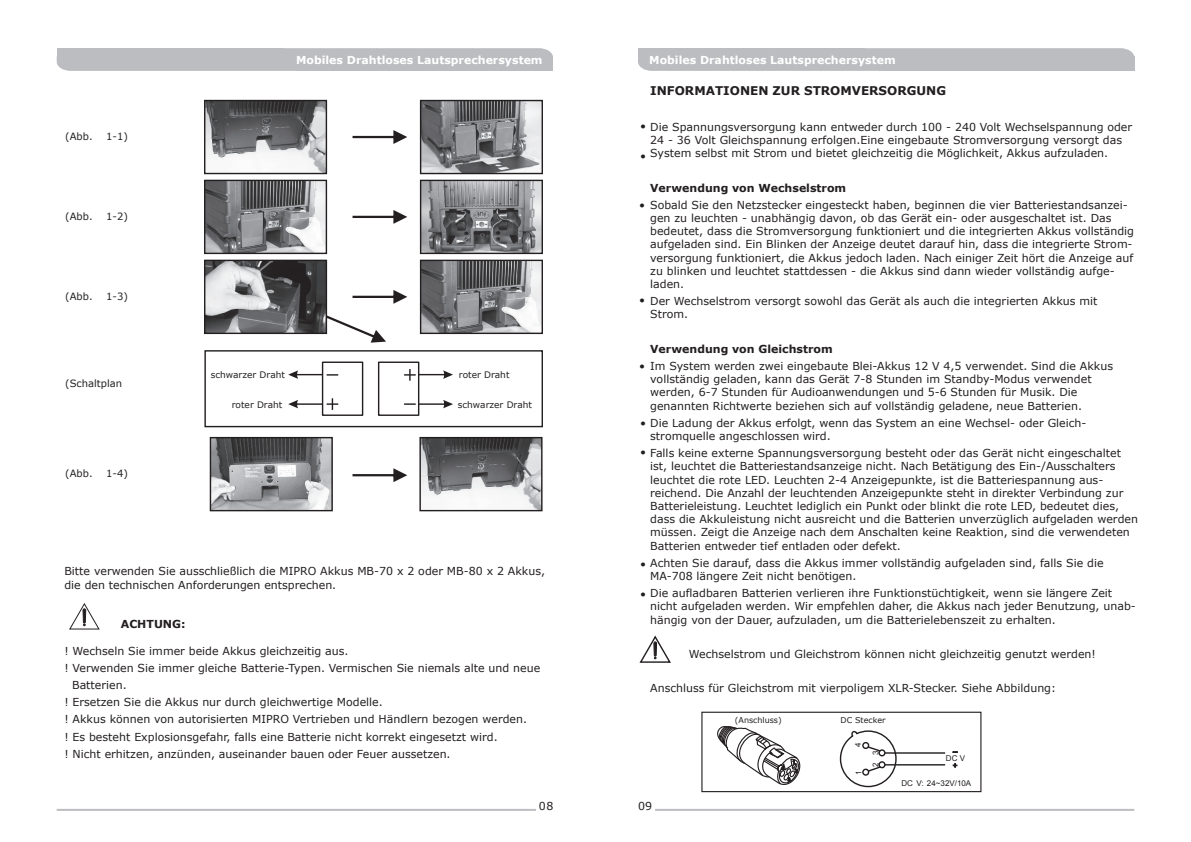
<style>
.page{position:relative;width:1191px;height:842px;background:#fff}
.page>*{position:absolute;margin:0;border:0;box-sizing:border-box;transform-origin:0 0}
.t1{font:700 12px "Verdana";color:#231f20}
.t2{font:11px/13.2px "Verdana";color:#231f20}
.t3{font:700 11px "Verdana";color:#fff}
.t4{font:700 11px "Verdana";color:#231f20}
.t5{font:10px "Verdana";color:#231f20}
.t6{font:9px "Verdana";color:#231f20}
.t7{font:8px "Arial";color:#231f20}
.t8{font:8px "Verdana";color:#231f20}
.s1{font-weight:700}
</style>
<div class="page">
<svg style="left:639px;top:635px;width:32px;height:28px"></svg>
<hr style="left:885px;top:764px;width:60px;height:1px;background:#231f20">
<svg style="left:839px;top:730px;width:58px;height:58px"></svg>
<hr style="left:885px;top:752px;width:60px;height:2px;background:#231f20">
<svg style="left:953px;top:763px;width:4px;height:4px"></svg>
<div style="left:701px;top:712px;width:280px;height:80px;border:1px solid #231f20"></div>
<svg style="left:715px;top:726px;width:92px;height:66px"></svg>
<div style="left:57px;top:48px;width:496px;height:23px;background:#bcbdc0"></div>
<svg style="left:638px;top:48px;width:496px;height:23px;background:#bdbec1"></svg>
<div style="left:638px;top:48px;width:227px;height:14px;background:#bcbdc0"></div>
<div style="left:879px;top:57px;width:255px;height:14px;background:#bcbdc0"></div>
<hr style="left:57px;top:809px;width:479px;height:2px;background:#bcbdc0">
<hr style="left:655px;top:809px;width:479px;height:2px;background:#bcbdc0">
<div style="left:204px;top:350px;width:339px;height:77px;border:1px solid #231f20"></div>
<svg style="left:352px;top:130px;width:55px;height:14px"></svg>
<svg style="left:352px;top:210px;width:55px;height:14px"></svg>
<div style="left:322px;top:361px;width:41px;height:55px;border:1px solid #231f20"></div>
<div style="left:378px;top:361px;width:41px;height:55px;border:1px solid #231f20"></div>
<svg style="left:288px;top:398px;width:50px;height:12px"></svg>
<svg style="left:288px;top:370px;width:50px;height:9px"></svg>
<svg style="left:404px;top:369px;width:49px;height:12px"></svg>
<svg style="left:404px;top:400px;width:49px;height:8px"></svg>
<svg style="left:278px;top:290px;width:129px;height:53px"></svg>
<svg style="left:352px;top:468px;width:55px;height:14px"></svg>
<img style="left:422px;top:102px;width:119px;height:70px">
<div style="left:420px;top:100px;width:123px;height:74px;border:1px solid #231f20"></div>
<img style="left:206px;top:182px;width:119px;height:70px">
<div style="left:204px;top:180px;width:123px;height:74px;border:1px solid #231f20"></div>
<img style="left:422px;top:182px;width:119px;height:70px">
<div style="left:420px;top:180px;width:123px;height:74px;border:1px solid #231f20"></div>
<img style="left:422px;top:262px;width:119px;height:70px">
<div style="left:420px;top:260px;width:123px;height:74px;border:1px solid #231f20"></div>
<img style="left:206px;top:262px;width:119px;height:70px">
<div style="left:204px;top:260px;width:123px;height:74px;border:1px solid #231f20"></div>
<img style="left:421px;top:439px;width:119px;height:70px">
<div style="left:419px;top:437px;width:123px;height:74px;border:1px solid #231f20"></div>
<img style="left:206px;top:102px;width:119px;height:70px">
<div style="left:204px;top:100px;width:123px;height:74px;border:1px solid #231f20"></div>
<img style="left:212px;top:439px;width:119px;height:70px">
<div style="left:210px;top:437px;width:123px;height:74px;border:1px solid #231f20"></div>
<svg style="left:69px;top:603px;width:31px;height:27px"></svg>
<p class="t3" style="left:296px;top:52px;width:248px">Mobiles Drahtloses Lautsprechersystem</p>
<p class="t3" style="left:649px;top:52px;width:248px">Mobiles Drahtloses Lautsprechersystem</p>
<p class="t5" style="left:65px;top:129px;width:29px">(Abb.</p>
<p class="t5" style="left:106px;top:129px;width:23px">1-1)</p>
<p class="t5" style="left:65px;top:209px;width:29px">(Abb.</p>
<p class="t5" style="left:106px;top:209px;width:23px">1-2)</p>
<p class="t5" style="left:65px;top:289px;width:29px">(Abb.</p>
<p class="t5" style="left:106px;top:289px;width:23px">1-3)</p>
<p class="t5" style="left:65px;top:377px;width:58px">(Schaltplan</p>
<p class="t5" style="left:65px;top:466px;width:29px">(Abb.</p>
<p class="t5" style="left:106px;top:466px;width:23px">1-4)</p>
<p class="t6" style="left:211px;top:368px;width:76px">schwarzer Draht</p>
<p class="t6" style="left:232px;top:398px;width:52px">roter Draht</p>
<p class="t6" style="left:458px;top:398px;width:76px">schwarzer Draht</p>
<p class="t6" style="left:459px;top:368px;width:52px">roter Draht</p>
<p class="t2" style="left:64px;top:565px;width:482px">Bitte verwenden Sie ausschließlich die MIPRO Akkus MB-70 x 2 oder MB-80 x 2 Akkus, die den technischen Anforderungen entsprechen.</p>
<p class="t4" style="left:121px;top:616px;width:66px">ACHTUNG:</p>
<p class="t2" style="left:64px;top:644px;width:285px">! Wechseln Sie immer beide Akkus gleichzeitig aus.</p>
<p class="t2" style="left:64px;top:661px;width:477px">! Verwenden Sie immer gleiche Batterie-Typen. Vermischen Sie niemals alte und neue</p>
<p class="t2" style="left:72px;top:678px;width:56px">Batterien.</p>
<p class="t2" style="left:64px;top:695px;width:320px">! Ersetzen Sie die Akkus nur durch gleichwertige Modelle.</p>
<p class="t2" style="left:64px;top:713px;width:464px">! Akkus können von autorisierten MIPRO Vertrieben und Händlern bezogen werden.</p>
<p class="t2" style="left:64px;top:730px;width:435px">! Es besteht Explosionsgefahr, falls eine Batterie nicht korrekt eingesetzt wird.</p>
<p class="t2" style="left:64px;top:747px;width:388px">! Nicht erhitzen, anzünden, auseinander bauen oder Feuer aussetzen.</p>
<p class="t1" style="left:650px;top:82px;width:297px">INFORMATIONEN ZUR STROMVERSORGUNG</p>
<p class="t2" style="left:650px;top:120px;width:483px;text-indent:-10px">• Die Spannungsversorgung kann entweder durch 100 - 240 Volt Wechselspannung oder<br>24 - 36 Volt Gleichspannung erfolgen.Eine eingebaute Stromversorgung versorgt das<br>System selbst mit Strom und bietet gleichzeitig die Möglichkeit, Akkus aufzuladen.</p>
<p class="t2" style="left:650px;top:179px;width:479px;line-height:17.2px"><span class="s1">Verwendung von Wechselstrom<br></span>Sobald Sie den Netzstecker eingesteckt haben, beginnen die vier Batteriestandsanzei-</p>
<p class="t2" style="left:650px;top:211px;width:485px">gen zu leuchten - unabhängig davon, ob das Gerät ein- oder ausgeschaltet ist. Das bedeutet, dass die Stromversorgung funktioniert und die integrierten Akkus vollständig aufgeladen sind. Ein Blinken der Anzeige deutet darauf hin, dass die integrierte Strom&shy;versorgung funktioniert, die Akkus jedoch laden. Nach einiger Zeit hört die Anzeige auf zu blinken und leuchtet stattdessen - die Akkus sind dann wieder vollständig aufge&shy;laden.</p>
<p class="t2" style="left:650px;top:294px;width:449px">Der Wechselstrom versorgt sowohl das Gerät als auch die integrierten Akkus mit<br>Strom.</p>
<p class="t2" style="left:650px;top:340px;width:464px;line-height:17.2px"><span class="s1">Verwendung von Gleichstrom<br></span>Im System werden zwei eingebaute Blei-Akkus 12 V 4,5 verwendet. Sind die Akkus</p>
<p class="t2" style="left:650px;top:372px;width:443px">vollständig geladen, kann das Gerät 7-8 Stunden im Standby-Modus verwendet werden, 6-7 Stunden für Audioanwendungen und 5-6 Stunden für Musik. Die genannten Richtwerte beziehen sich auf vollständig geladene, neue Batterien.</p>
<p class="t2" style="left:650px;top:416px;width:438px;text-indent:-10px">• Die Ladung der Akkus erfolgt, wenn das System an eine Wechsel- oder Gleich&shy;stromquelle angeschlossen wird.</p>
<p class="t2" style="left:650px;top:446px;width:489px;text-indent:-10px">• Falls keine externe Spannungsversorgung besteht oder das Gerät nicht eingeschaltet ist, leuchtet die Batteriestandsanzeige nicht. Nach Betätigung des Ein-/Ausschalters leuchtet die rote LED. Leuchten 2-4 Anzeigepunkte, ist die Batteriespannung aus&shy;reichend. Die Anzahl der leuchtenden Anzeigepunkte steht in direkter Verbindung zur Batterieleistung. Leuchtet lediglich ein Punkt oder blinkt die rote LED, bedeutet dies, dass die Akkuleistung nicht ausreicht und die Batterien unverzüglich aufgeladen werden müssen. Zeigt die Anzeige nach dem Anschalten keine Reaktion, sind die verwendeten Batterien entweder tief entladen oder defekt.</p>
<p class="t2" style="left:650px;top:556px;width:455px;text-indent:-10px">• Achten Sie darauf, dass die Akkus immer vollständig aufgeladen sind, falls Sie die<br>MA-708 längere Zeit nicht benötigen.</p>
<p class="t2" style="left:650px;top:586px;width:487px;text-indent:-10px">• Die aufladbaren Batterien verlieren ihre Funktionstüchtigkeit, wenn sie längere Zeit nicht aufgeladen werden. Wir empfehlen daher, die Akkus nach jeder Benutzung, unab&shy;hängig von der Dauer, aufzuladen, um die Batterielebenszeit zu erhalten.</p>
<p class="t2" style="left:689px;top:647px;width:408px">Wechselstrom und Gleichstrom können nicht gleichzeitig genutzt werden!</p>
<p class="t2" style="left:650px;top:682px;width:407px">Anschluss für Gleichstrom mit vierpoligem XLR-Stecker. Siehe Abbildung:</p>
<p class="t2" style="left:640px;top:150px;width:7px">•</p>
<p class="t2" style="left:639px;top:199px;width:7px">•</p>
<p class="t2" style="left:639px;top:294px;width:7px">•</p>
<p class="t2" style="left:639px;top:360px;width:7px">•</p>
<p class="t8" style="left:735px;top:715px;width:48px">(Anschluss)</p>
<p class="t8" style="left:840px;top:715px;width:47px">DC Stecker</p>
<p class="t7" style="left:853px;top:747px;width:6px;rotate:-90deg">4</p>
<p class="t7" style="left:853px;top:775px;width:6px;rotate:-90deg">1</p>
<p class="t7" style="left:870px;top:755px;width:6px;rotate:-90deg">3</p>
<p class="t7" style="left:870px;top:767px;width:6px;rotate:-90deg">2</p>
<p class="t7" style="left:953px;top:743px;width:6px">_</p>
<p class="t7" style="left:901px;top:778px;width:71px">DC V: 24~32V/10A</p>
<p class="t7" style="left:945px;top:753px;width:21px">DC V</p>
<p class="t2" style="left:539px;top:799px;width:16px">08</p>
<p class="t2" style="left:638px;top:799px;width:15px">09</p>
</div>
